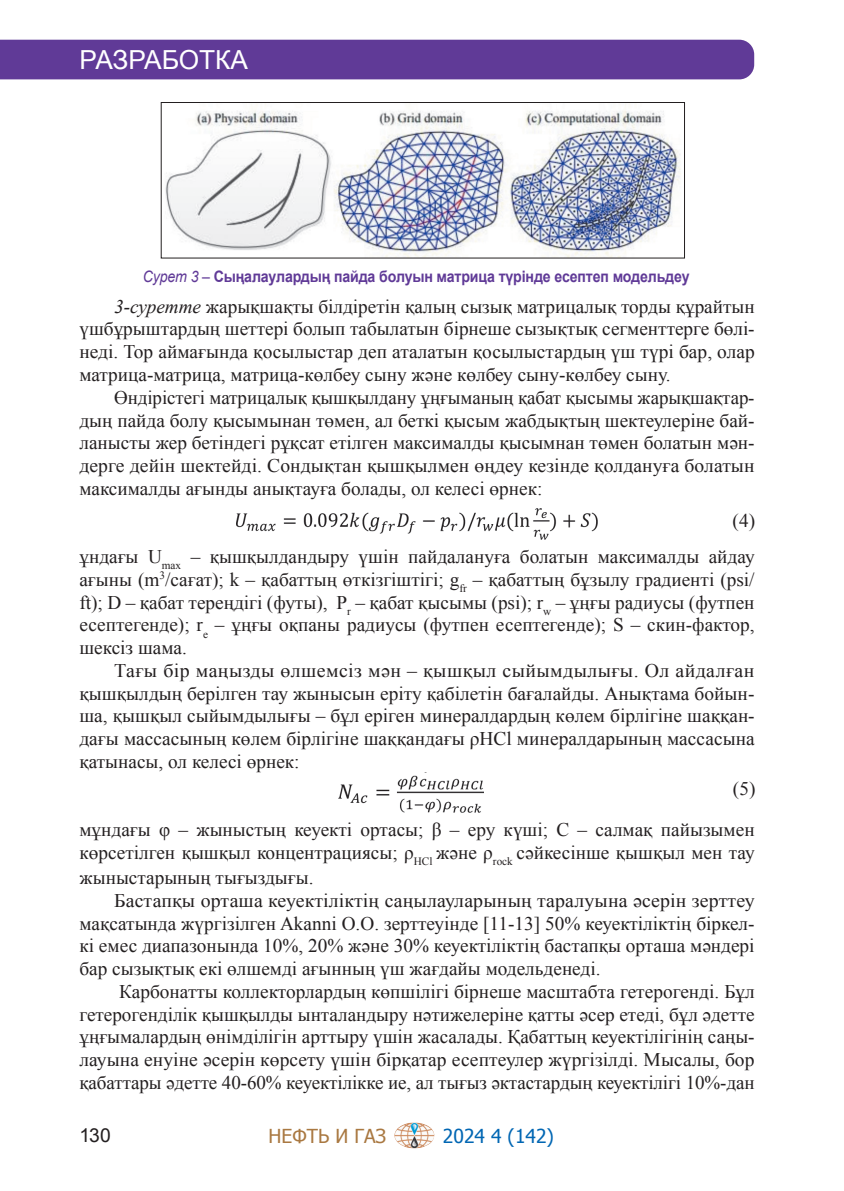
<style>
.page{position:relative;width:844px;height:1191px;background:#fff}
.page>*{position:absolute;margin:0;border:0;box-sizing:border-box;transform-origin:0 0}
.t1{font:26.25px "Arial";color:#fff}
.Основной_текст{font:19.25px/22.8px "Times New Roman";color:#231f20;text-align:justify}
.t2{font:19.25px "Tahoma";color:#0166b3}
.t3{font:19.25px "Tahoma";color:#a97841}
.t4{font:19.25px "Arial";color:#231f20}
.Рис__подпись{font:700 15.75px "Arial";letter-spacing:-.01em;color:#603a97;scale:.9 1}
.s1{font-weight:400;font-style:italic}
.s2{font-style:italic}
</style>
<div class="page">
<div style="left:0;top:40px;width:754px;height:39px;background:#603a97"></div>
<img style="left:165px;top:104px;width:516px;height:152px">
<div style="left:161px;top:102px;width:523px;height:156px;border:1px solid #231f20"></div>
<img style="left:236px;top:508px;width:361px;height:31px">
<img style="left:338px;top:772px;width:145px;height:40px">
<img style="left:394px;top:1122px;width:41px;height:26px">
<h1 class="t1" style="left:80px;top:43px;width:170px">РАЗРАБОТКА</h1>
<p class="Рис__подпись" style="left:143px;top:266px;width:608px"><span class="s1">Сурет 3 –</span> Сыңалаулардың пайда болуын матрица түрінде есептеп модельдеу</p>
<p class="Основной_текст" style="left:79px;top:295px;width:676px;text-indent:35px"><span class="s2">3-суретте</span> жарықшақты білдіретін қалың сызық матрицалық торды құрайтын үшбұрыштардың шеттері болып табылатын бірнеше сызықтық сегменттерге бөлі&shy;неді. Тор аймағында қосылыстар деп аталатын қосылыстардың үш түрі бар, олар матрица-матрица, матрица-көлбеу сыну және көлбеу сыну-көлбеу сыну.</p>
<p class="Основной_текст" style="left:79px;top:386px;width:676px;text-indent:35px">Өндірістегі матрицалық қышқылдану ұңғыманың қабат қысымы жарықшақтар&shy;дың пайда болу қысымынан төмен, ал беткі қысым жабдықтың шектеулеріне бай&shy;ланысты жер бетіндегі рұқсат етілген максималды қысымнан төмен болатын мән&shy;дерге дейін шектейді. Сондықтан қышқылмен өңдеу кезінде қолдануға болатын максималды ағынды анықтауға болады, ол келесі өрнек:</p>
<p class="Основной_текст" style="left:732px;top:509px;width:24px">(4)</p>
<p class="Основной_текст" style="left:79px;top:545px;width:676px">ұндағы U<sub>max</sub> – қышқылдандыру үшін пайдалануға болатын максималды айдау ағыны (m<sup>3</sup>/сағат); k – қабаттың өткізгіштігі; g<sub>fr</sub> – қабаттың бұзылу градиенті (psi/ ft); D – қабат тереңдігі (футы), P<sub>r</sub> – қабат қысымы (psi); r<sub>w</sub> – ұңғы радиусы (футпен есептегенде); r<sub>e</sub> – ұңғы оқпаны радиусы (футпен есептегенде); S – скин-фактор, шексіз шама.</p>
<p class="Основной_текст" style="left:79px;top:659px;width:676px;text-indent:35px">Тағы бір маңызды өлшемсіз мән – қышқыл сыйымдылығы. Ол айдалған қышқылдың берілген тау жынысын еріту қабілетін бағалайды. Анықтама бойын&shy;ша, қышқыл сыйымдылығы – бұл еріген минералдардың көлем бірлігіне шаққан&shy;дағы массасының көлем бірлігіне шаққандағы ρHCl минералдарының массасына қатынасы, ол келесі өрнек:</p>
<p class="Основной_текст" style="left:732px;top:776px;width:24px">(5)</p>
<p class="Основной_текст" style="left:79px;top:818px;width:676px">мұндағы φ – жыныстың кеуекті ортасы; β – еру күші; C – салмақ пайызымен көрсетілген қышқыл концентрациясы; ρ<sub>HCl</sub> және ρ<sub>rock</sub> сәйкесінше қышқыл мен тау</p>
<p class="Основной_текст" style="left:79px;top:866px;width:235px">жыныстарының тығыздығы.</p>
<p class="Основной_текст" style="left:79px;top:888px;width:676px;text-indent:35px">Бастапқы орташа кеуектіліктің саңылауларының таралуына әсерін зерттеу мақсатында жүргізілген Akanni O.O. зерттеуінде [11-13] 50% кеуектіліктің біркел&shy;кі емес диапазонында 10%, 20% және 30% кеуектіліктің бастапқы орташа мәндері бар сызықтық екі өлшемді ағынның үш жағдайы модельденеді.</p>
<p class="Основной_текст" style="left:79px;top:979px;width:676px;text-indent:40px">Карбонатты коллекторлардың көпшілігі бірнеше масштабта гетерогенді. Бұл гетерогенділік қышқылды ынталандыру нәтижелеріне қатты әсер етеді, бұл әдетте ұңғымалардың өнімділігін арттыру үшін жасалады. Қабаттың кеуектілігінің саңы&shy;лауына енуіне әсерін көрсету үшін бірқатар есептеулер жүргізілді. Мысалы, бор қабаттары әдетте 40-60% кеуектілікке ие, ал тығыз әктастардың кеуектілігі 10%-дан</p>
<p class="t4" style="left:79px;top:1122px;width:33px">130</p>
<p class="t3" style="left:268px;top:1122px;width:119px">НЕФТЬ И ГАЗ</p>
<p class="t2" style="left:443px;top:1122px;width:112px">2024 4 (142)</p>
</div>
